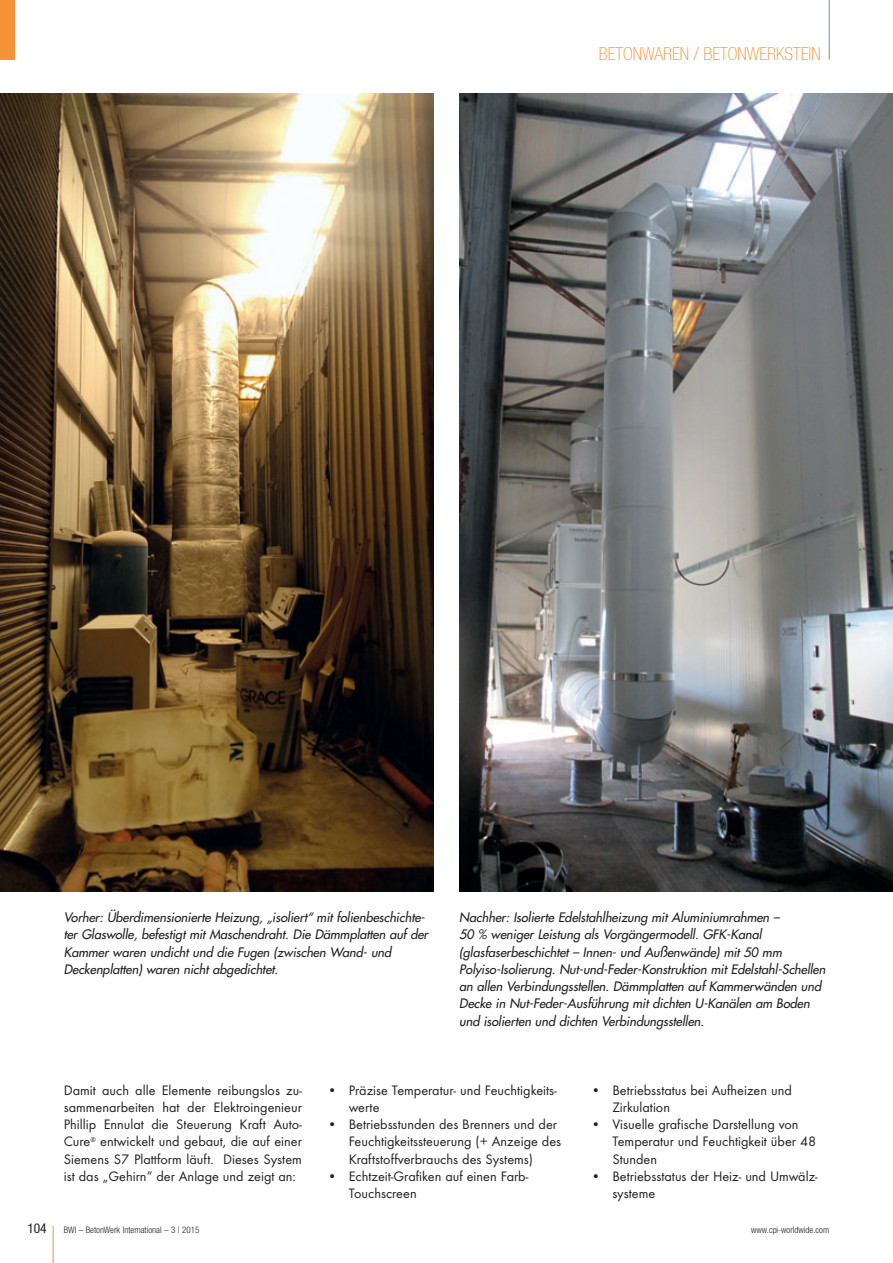
<style>
.page{position:relative;width:893px;height:1263px;background:#fff}
.page>*{position:absolute;margin:0;border:0;box-sizing:border-box;transform-origin:0 0}
.t1{font:100 condensed 18px "Helvetica Neue";color:#f69238}
.t2{font:14.25px/17.2px "Futura T";color:#231f20}
.t3{font:condensed 13.5px "Helvetica Neue";color:#231f20}
.t4{font:italic 12.75px/17.2px "Futura";letter-spacing:-.005em;color:#231f20}
.t5{font:300 condensed 9px "Helvetica Neue";color:#231f20}
</style>
<div class="page">
<hr style="left:53px;top:1226px;width:1px;height:37px;background:#f69238">
<hr style="left:829px;top:0;width:1px;height:60px;background:#73909f">
<div style="left:0;top:0;width:15px;height:60px;background:#f69238"></div>
<img style="left:0;top:94px;width:434px;height:797px">
<img style="left:459px;top:94px;width:434px;height:798px">
<h1 class="t1" style="left:599px;top:47px;width:223px">BETONWAREN / BETONWERKSTEIN</h1>
<p class="t4" style="left:64px;top:910px;width:368px">Vorher: Überdimensionierte Heizung, „isoliert“ mit folienbeschichte&shy;ter Glaswolle, befestigt mit Maschendraht. Die Dämmplatten auf der Kammer waren undicht und die Fugen (zwischen Wand- und Deckenplatten) waren nicht abgedichtet.</p>
<p class="t4" style="left:459px;top:910px;width:370px">Nachher: Isolierte Edelstahlheizung mit Aluminiumrahmen –<br>50 % weniger Leistung als Vorgängermodell. GFK-Kanal (glasfaserbeschichtet – Innen- und Außenwände) mit 50 mm Polyiso-Isolierung. Nut-und-Feder-Konstruktion mit Edelstahl-Schellen an allen Verbindungsstellen. Dämmplatten auf Kammerwänden und Decke in Nut-Feder-Ausführung mit dichten U-Kanälen am Boden und isolierten und dichten Verbindungsstellen.</p>
<p class="t2" style="left:64px;top:1082px;width:240px;text-align:justify">Damit auch alle Elemente reibungslos zu - sammenarbeiten hat der Elektroingenieur Phillip Ennulat die Steuerung Kraft Auto - Cure<sup>®</sup> entwickelt und gebaut, die auf einer Siemens S7 Plattform läuft. Dieses System ist das „Gehirn“ der Anlage und zeigt an:</p>
<p class="t2" style="left:349px;top:1082px;width:210px;text-indent:-21px">• Präzise Temperatur- und Feuchtigkeits - werte</p>
<p class="t2" style="left:349px;top:1117px;width:214px;text-indent:-21px">• Betriebsstunden des Brenners und der<br>Feuchtigkeitssteuerung (+ Anzeige des<br>Kraftstoffverbrauchs des Systems)</p>
<p class="t2" style="left:349px;top:1169px;width:181px;text-indent:-21px">• Echtzeit-Grafiken auf einen Farb-<br>Touchscreen</p>
<p class="t2" style="left:612px;top:1082px;width:181px;text-indent:-21px">• Betriebsstatus bei Aufheizen und<br>Zirkulation</p>
<p class="t2" style="left:612px;top:1117px;width:205px;text-indent:-21px">• Visuelle grafische Darstellung von<br>Temperatur und Feuchtigkeit über 48<br>Stunden</p>
<p class="t2" style="left:612px;top:1169px;width:207px;text-indent:-21px">• Betriebsstatus der Heiz- und Umwälz - systeme</p>
<p class="t3" style="left:27px;top:1223px;width:21px">104</p>
<p class="t5" style="left:64px;top:1226px;width:137px">BWI – BetonWerk International – 3 | 2015</p>
<p class="t5" style="left:751px;top:1226px;width:79px">www.cpi-worldwide.com</p>
</div>
